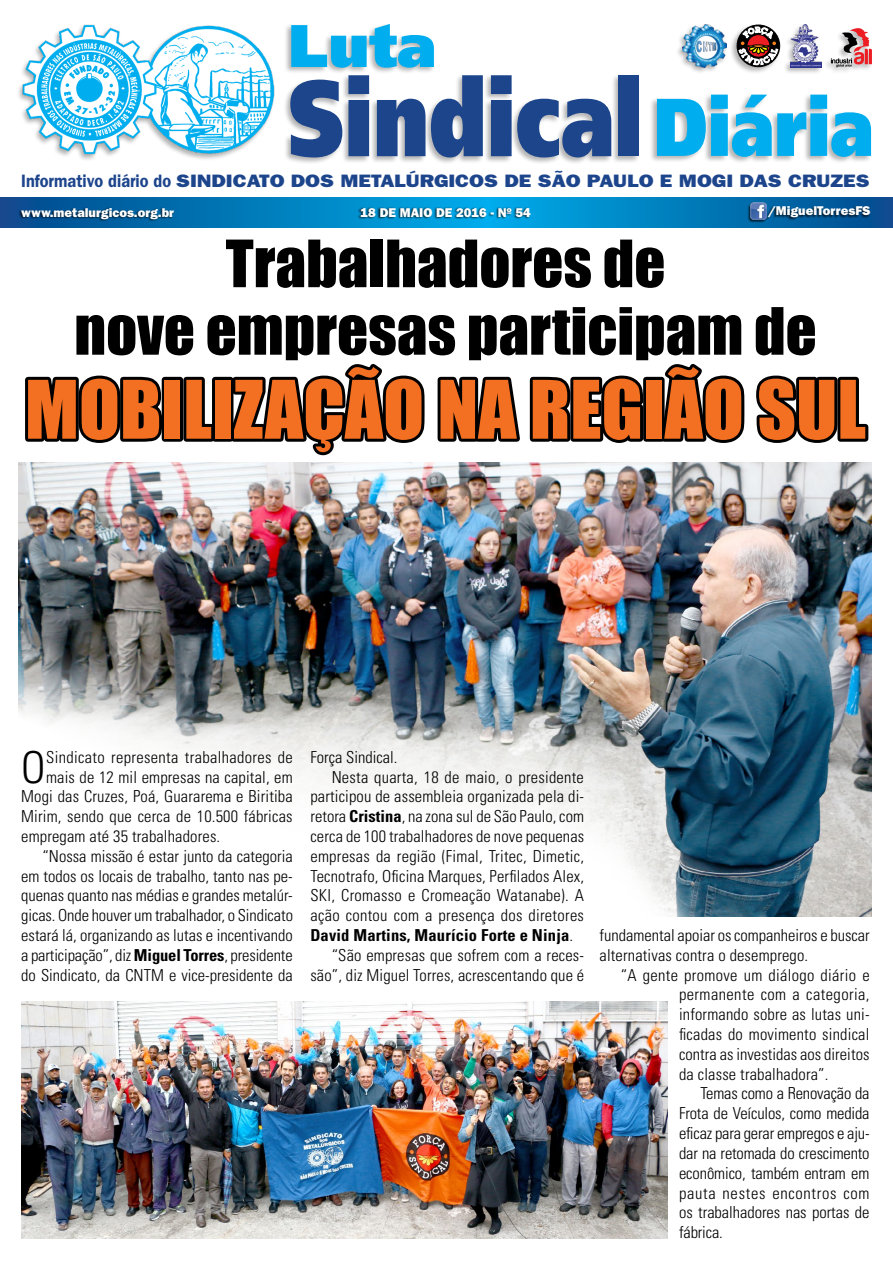
<style>
.page{position:relative;width:893px;height:1263px;background:#fff}
.page>*{position:absolute;margin:0;border:0;box-sizing:border-box;transform-origin:0 0}
.t1{font:900 107.85px "Frutiger";color:#1d458c;scale:.76 1}
.t2{font:74.4px "Impact";color:#f36f21}
.t3{font:60.15px/67.5px "Impact";color:#000;text-align:center}
.t4{font:900 60px "Frutiger";color:#00aeef}
.t5{font:300 condensed 43.95px "Univers";color:#000}
.t6{font:800 18px "Franklin Gothic";color:#1d458c;scale:1.17 1}
.t7{font:300 condensed 16.5px/19.8px "Univers";letter-spacing:.01em;color:#000;text-align:justify}
.t8{font:300 condensed 16.5px "Univers";letter-spacing:-.01em;color:#000}
.t9{font:700 condensed 16.5px "Univers";letter-spacing:.01em;color:#000}
.t10{font:800 12.75px "Franklin Gothic";color:#fff}
.s1{font-size:81.75px;color:#00aeef}
.s2{font-weight:600}
.s3{font-weight:700}
.s4{font-weight:300}
</style>
<div class="page">
<img style="left:19px;top:462px;width:853px;height:454px">
<svg style="left:0;top:198px;width:893px;height:29px;background:#017cbb"></svg>
<div style="left:284px;top:22px;width:151px;height:53px;background:#000;opacity:.3"></div>
<div style="left:283px;top:74px;width:357px;height:91px;background:#000;opacity:.3"></div>
<div style="left:650px;top:94px;width:223px;height:70px;background:#000;opacity:.3"></div>
<div style="left:358px;top:207px;width:173px;height:13px;background:#000;opacity:.75"></div>
<div style="left:18px;top:207px;width:156px;height:15px;background:#000;opacity:.75"></div>
<div style="left:729px;top:23px;width:53px;height:52px;background:#000;opacity:.3"></div>
<svg style="left:737px;top:25px;width:43px;height:42px"></svg>
<svg style="left:738px;top:27px;width:40px;height:38px"></svg>
<div style="left:675px;top:23px;width:53px;height:52px;background:#000;opacity:.3"></div>
<img style="left:683px;top:24px;width:44px;height:43px">
<div style="left:824px;top:27px;width:49px;height:47px;background:#000;opacity:.3"></div>
<svg style="left:831px;top:27px;width:41px;height:40px"></svg>
<div style="left:765px;top:205px;width:105px;height:15px;background:#000;opacity:.75"></div>
<div style="left:747px;top:202px;width:20px;height:21px;background:#000;opacity:.75"></div>
<img style="left:750px;top:203px;width:17px;height:16px">
<div style="left:783px;top:23px;width:40px;height:52px;background:#000;opacity:.3"></div>
<img style="left:790px;top:24px;width:31px;height:43px">
<div style="left:16px;top:24px;width:260px;height:137px;background:#000;opacity:.3"></div>
<img style="left:22px;top:24px;width:253px;height:133px">
<svg style="left:25px;top:364px;width:844px;height:92px"></svg>
<img style="left:21px;top:1001px;width:647px;height:238px">
<h3 class="t4" style="left:288px;top:9px;width:149px">Luta</h3>
<h1 class="t1" style="left:288px;top:53px;width:771px">Sindical <span class="s1">Diária</span></h1>
<p class="t6" style="left:21px;top:170px;width:727px"><span class="s2">Informativo diário do</span> SINDICATO DOS METALÚRGICOS DE SÃO PAULO E MOGI DAS CRUZES</p>
<p class="t10" style="left:21px;top:205px;width:154px">www.metalurgicos.org.br</p>
<p class="t10" style="left:361px;top:205px;width:172px">18 DE MAIO DE 2016 - Nº 54</p>
<p class="t10" style="left:768px;top:203px;width:104px">/MiguelTorresFS</p>
<h3 class="t3" style="left:74px;top:228px;width:744px">Trabalhadores de<br>nove empresas participam de</h3>
<h2 class="t2" style="left:25px;top:352px;width:842px">MOBILIZAÇÃO NA REGIÃO SUL</h2>
<h3 class="t5" style="left:21px;top:741px;width:26px">O</h3>
<p class="t7" style="left:46px;top:747px;width:248px">Sindicato representa trabalhadores de</p>
<p class="t7" style="left:46px;top:767px;width:248px">mais de 12 mil empresas na capital, em</p>
<p class="t7" style="left:21px;top:786px;width:273px">Mogi das Cruzes, Poá, Guararema e Biritiba</p>
<p class="t7" style="left:21px;top:806px;width:273px">Mirim, sendo que cerca de 10.500 fábricas</p>
<p class="t7" style="left:21px;top:826px;width:201px">empregam até 35 trabalhadores.</p>
<p class="t7" style="left:43px;top:846px;width:252px">“Nossa missão é estar junto da categoria</p>
<p class="t7" style="left:21px;top:866px;width:273px">em todos os locais de trabalho, tanto nas pe-</p>
<p class="t7" style="left:21px;top:885px;width:273px">quenas quanto nas médias e grandes metalúr-</p>
<p class="t7" style="left:21px;top:905px;width:273px">gicas. Onde houver um trabalhador, o Sindicato</p>
<p class="t7" style="left:21px;top:925px;width:273px">estará lá, organizando as lutas e incentivando</p>
<p class="t8" style="left:21px;top:945px;width:273px">a participação”, diz <span class="s3">Miguel Torres</span>, presidente</p>
<p class="t7" style="left:21px;top:965px;width:273px">do Sindicato, da CNTM e vice-presidente da</p>
<p class="t7" style="left:310px;top:747px;width:89px">Força Sindical.</p>
<p class="t7" style="left:332px;top:767px;width:254px">Nesta quarta, 18 de maio, o presidente</p>
<p class="t7" style="left:310px;top:786px;width:275px">participou de assembleia organizada pela di-</p>
<p class="t7" style="left:310px;top:806px;width:275px">retora <span class="s3">Cristina</span>, na zona sul de São Paulo, com</p>
<p class="t7" style="left:310px;top:826px;width:275px">cerca de 100 trabalhadores de nove pequenas</p>
<p class="t7" style="left:310px;top:846px;width:275px">empresas da região (Fimal, Tritec, Dimetic,</p>
<p class="t7" style="left:310px;top:866px;width:275px">Tecnotrafo, Oficina Marques, Perfilados Alex,</p>
<p class="t7" style="left:310px;top:885px;width:275px">SKI, Cromasso e Cromeação Watanabe). A</p>
<p class="t7" style="left:310px;top:905px;width:275px">ação contou com a presença dos diretores</p>
<p class="t9" style="left:310px;top:925px;width:264px">David Martins, Maurício Forte e Ninja<span class="s4">.</span></p>
<p class="t7" style="left:332px;top:945px;width:254px">“São empresas que sofrem com a reces-</p>
<p class="t7" style="left:310px;top:965px;width:275px">são”, diz Miguel Torres, acrescentando que é</p>
<p class="t7" style="left:600px;top:925px;width:272px">fundamental apoiar os companheiros e buscar alternativas contra o desemprego.</p>
<p class="t7" style="left:679px;top:965px;width:192px;text-indent:-58px">“A gente promove um diálogo diário e permanente com a categoria, informando sobre as lutas uni&shy;ficadas do movimento sindical contra as investidas aos direitos da classe trabalhadora”.</p>
<p class="t7" style="left:679px;top:1083px;width:192px;text-indent:21px">Temas como a Renovação da Frota de Veículos, como medida eficaz para gerar empregos e aju&shy;dar na retomada do crescimento econômico, também entram em pauta nestes encontros com os trabalhadores nas portas de fábrica.</p>
</div>
